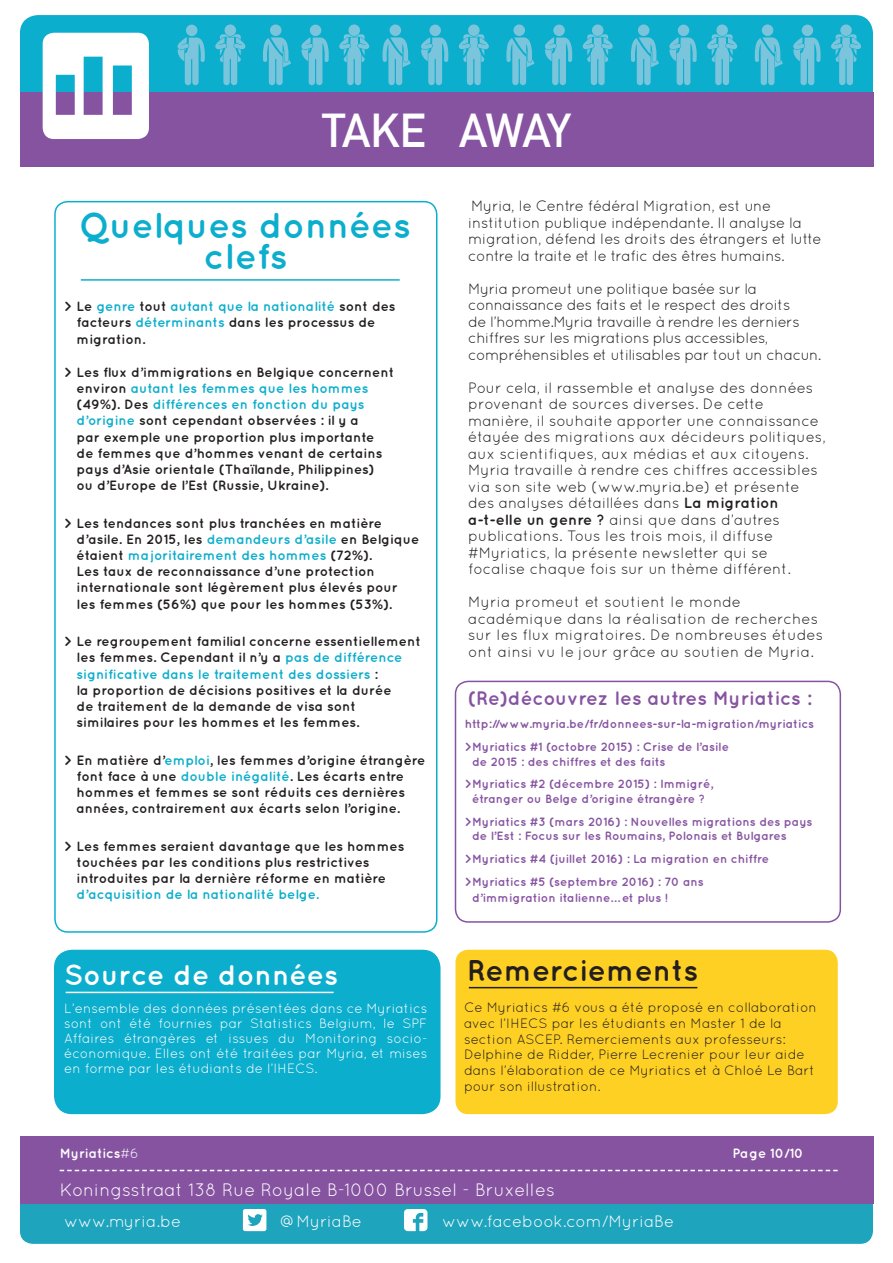
<style>
.page{position:relative;width:893px;height:1263px;background:#fff}
.page>*{position:absolute;margin:0;border:0;box-sizing:border-box;transform-origin:0 0}
.t1{font:700 46.5px "DIN Alternate";letter-spacing:-.04em;color:#fff}
.t2{font:700 36px/31.5px "Quicksand";color:#0caecd;text-align:center}
.t3{font:700 30px "Quicksand";color:#231f20}
.t4{font:700 28.5px "Quicksand";color:#fff}
.t5{font:700 19.5px "Quicksand";color:#8653a1}
.t6{font:18px "Quicksand";color:#fff}
.t7{font:16.5px "Quicksand";color:#fff}
.t8{font:15px/16.5px "Quicksand";letter-spacing:-.005em;color:#231f20}
.t9{font:15px/16.5px "Quicksand";letter-spacing:-.03em;color:#231f20}
.t10{font:13.65px/15.8px "Quicksand";color:#231f20}
.t11{font:700 13.5px/16.2px "Quicksand";color:#231f20}
.t12{font:13.5px/15px "Quicksand";color:#fff;text-align:justify}
.t13{font:700 13.5px "Quicksand";color:#0caecd}
.t14{font:700 13.5px "Quicksand";color:#fff}
.t15{font:700 12px/23px "Quicksand";color:#8653a1}
.s1{color:#0caecd}
.s2{font-weight:700}
.s3{font-weight:400}
</style>
<div class="page">
<div style="left:54px;top:950px;width:387px;height:164px;background:#0caecd;border-radius:18px"></div>
<div style="left:20px;top:15px;width:853px;height:150px;background:#0caecd;border-radius:18px"></div>
<div style="left:20px;top:92px;width:853px;height:74px;background:#8653a1"></div>
<div style="left:840px;top:24px;width:12px;height:12px;background:#7bc5dc;border-radius:50%"></div>
<svg style="left:831px;top:34px;width:30px;height:51px"></svg>
<div style="left:802px;top:25px;width:11px;height:11px;background:#7bc5dc;border-radius:50%"></div>
<svg style="left:793px;top:37px;width:28px;height:48px"></svg>
<svg style="left:755px;top:37px;width:28px;height:48px"></svg>
<div style="left:762px;top:24px;width:11px;height:12px;background:#7bc5dc;border-radius:50%"></div>
<div style="left:348px;top:24px;width:12px;height:12px;background:#7bc5dc;border-radius:50%"></div>
<svg style="left:339px;top:34px;width:30px;height:51px"></svg>
<div style="left:310px;top:25px;width:11px;height:11px;background:#7bc5dc;border-radius:50%"></div>
<svg style="left:301px;top:37px;width:28px;height:48px"></svg>
<svg style="left:263px;top:37px;width:28px;height:48px"></svg>
<div style="left:270px;top:24px;width:11px;height:12px;background:#7bc5dc;border-radius:50%"></div>
<div style="left:592px;top:24px;width:11px;height:12px;background:#7bc5dc;border-radius:50%"></div>
<svg style="left:583px;top:34px;width:30px;height:51px"></svg>
<div style="left:553px;top:25px;width:12px;height:11px;background:#7bc5dc;border-radius:50%"></div>
<svg style="left:545px;top:37px;width:27px;height:48px"></svg>
<svg style="left:506px;top:37px;width:28px;height:48px"></svg>
<div style="left:513px;top:24px;width:12px;height:12px;background:#7bc5dc;border-radius:50%"></div>
<div style="left:716px;top:24px;width:12px;height:12px;background:#7bc5dc;border-radius:50%"></div>
<svg style="left:707px;top:34px;width:30px;height:51px"></svg>
<div style="left:678px;top:25px;width:11px;height:11px;background:#7bc5dc;border-radius:50%"></div>
<svg style="left:669px;top:37px;width:28px;height:48px"></svg>
<svg style="left:631px;top:37px;width:28px;height:48px"></svg>
<div style="left:638px;top:24px;width:11px;height:12px;background:#7bc5dc;border-radius:50%"></div>
<div style="left:225px;top:24px;width:11px;height:12px;background:#7bc5dc;border-radius:50%"></div>
<svg style="left:215px;top:34px;width:30px;height:51px"></svg>
<div style="left:186px;top:25px;width:11px;height:11px;background:#7bc5dc;border-radius:50%"></div>
<svg style="left:177px;top:37px;width:28px;height:48px"></svg>
<div style="left:468px;top:24px;width:12px;height:12px;background:#7bc5dc;border-radius:50%"></div>
<svg style="left:459px;top:34px;width:30px;height:51px"></svg>
<div style="left:429px;top:25px;width:12px;height:11px;background:#7bc5dc;border-radius:50%"></div>
<svg style="left:421px;top:37px;width:27px;height:48px"></svg>
<svg style="left:383px;top:37px;width:28px;height:48px"></svg>
<div style="left:390px;top:24px;width:11px;height:12px;background:#7bc5dc;border-radius:50%"></div>
<svg style="left:43px;top:33px;width:106px;height:106px"></svg>
<div style="left:20px;top:1179px;width:853px;height:65px;background:#1fa4bd;border-radius:13px"></div>
<div style="left:20px;top:1136px;width:853px;height:67px;background:#8653a1"></div>
<svg style="left:404px;top:1209px;width:23px;height:22px"></svg>
<svg style="left:243px;top:1209px;width:23px;height:22px"></svg>
<div style="left:455px;top:681px;width:386px;height:242px;border:2px solid #8653a1;border-radius:13px"></div>
<div style="left:455px;top:950px;width:383px;height:164px;background:#fed023;border-radius:13px"></div>
<div style="left:54px;top:201px;width:383px;height:732px;border:2px solid #0caecd;border-radius:13px"></div>
<hr style="left:81px;top:279px;width:319px;height:2px;background:#0caecd">
<hr style="left:469px;top:987px;width:228px;height:1px;background:#231f20">
<hr style="left:66px;top:992px;width:268px;height:1px;background:#fff">
<svg style="left:60px;top:1170px;width:778px;height:1px"></svg>
<h1 class="t1" style="left:322px;top:95px;width:250px">TAKE AWAY</h1>
<h2 class="t2" style="left:79px;top:208px;width:333px">Quelques données clefs</h2>
<p class="t11" style="left:77px;top:298px;width:320px;text-indent:-12px">&gt; Le <span class="s1">genre</span> tout <span class="s1">autant que la nationalité</span> sont des facteurs <span class="s1">déterminants</span> dans les processus de migration.</p>
<p class="t11" style="left:77px;top:363px;width:319px;text-indent:-12px">&gt; Les flux d’immigrations en Belgique concernent environ <span class="s1">autant les femmes que les hommes </span>(49%). Des <span class="s1">différences en fonction du pays d’origine</span> sont cependant observées : il y a<br>par exemple une proportion plus importante de femmes que d’hommes venant de certains pays d’Asie orientale (Thaïlande, Philippines) ou d’Europe de l’Est (Russie, Ukraine).</p>
<p class="t11" style="left:77px;top:514px;width:344px;text-indent:-12px">&gt; Les tendances sont plus tranchées en matière d’asile. En 2015, les <span class="s1">demandeurs d’asile</span> en Belgique étaient <span class="s1">majoritairement des hommes</span> (72%).<br>Les taux de reconnaissance d’une protection internationale sont légèrement plus élevés pour les femmes (56%) que pour les hommes (53%).</p>
<p class="t11" style="left:77px;top:633px;width:346px;text-indent:-12px">&gt; Le regroupement familial concerne essentiellement les femmes. Cependant il n’y a <span class="s1">pas de différence significative dans le traitement des dossiers</span> :<br>la proportion de décisions positives et la durée<br>de traitement de la demande de visa sont similaires pour les hommes et les femmes.</p>
<p class="t11" style="left:77px;top:751px;width:350px;text-indent:-12px">&gt; En matière d’<span class="s1">emploi</span>, les femmes d’origine étrangère font face à une <span class="s1">double inégalité</span>. Les écarts entre hommes et femmes se sont réduits ces dernières années, contrairement aux écarts selon l’origine.</p>
<p class="t11" style="left:77px;top:837px;width:329px;text-indent:-12px">&gt; Les femmes seraient davantage que les hommes touchées par les conditions plus restrictives introduites par la dernière réforme en matière</p>
<p class="t13" style="left:77px;top:886px;width:244px">d’acquisition de la nationalité belge.</p>
<h3 class="t4" style="left:64px;top:958px;width:275px">Source de données</h3>
<p class="t12" style="left:64px;top:1000px;width:365px">L’ensemble des données présentées dans ce Myriatics sont ont été fournies par Statistics Belgium, le SPF Affaires étrangères et issues du Monitoring socio&shy;économique. Elles ont été traitées par Myria, et mises en forme par les étudiants de l’IHECS.</p>
<p class="t8" style="left:468px;top:198px;width:355px">Myria, le Centre fédéral Migration, est une institution publique indépendante. Il analyse la migration, défend les droits des étrangers et lutte contre la traite et le trafic des êtres humains.</p>
<p class="t9" style="left:468px;top:280px;width:355px">Myria promeut une politique basée sur la connaissance des faits et le respect des droits<br>de l’homme.Myria travaille à rendre les derniers chiffres sur les migrations plus accessibles, compréhensibles et utilisables par tout un chacun.</p>
<p class="t8" style="left:468px;top:379px;width:359px">Pour cela, il rassemble et analyse des données provenant de sources diverses. De cette manière, il souhaite apporter une connaissance étayée des migrations aux décideurs politiques, aux scientifiques, aux médias et aux citoyens.<br>Myria travaille à rendre ces chiffres accessibles via son site web (www.myria.be) et présente des analyses détaillées dans <span class="s2">La migration a-t-elle un genre ?</span> ainsi que dans d’autres publications. Tous les trois mois, il diffuse #Myriatics, la présente newsletter qui se focalise chaque fois sur un thème différent.</p>
<p class="t8" style="left:468px;top:594px;width:357px">Myria promeut et soutient le monde académique dans la réalisation de recherches sur les flux migratoires. De nombreuses études ont ainsi vu le jour grâce au soutien de Myria.</p>
<h3 class="t5" style="left:468px;top:687px;width:345px">(Re)découvrez les autres Myriatics :</h3>
<p class="t15" style="left:465px;top:712px;width:351px">http://www.myria.be/fr/donnees-sur-la-migration/myriatics &gt;Myriatics #1 (octobre 2015) : Crise de l’asile</p>
<p class="t15" style="left:465px;top:749px;width:250px;text-indent:7px">de 2015 : des chiffres et des faits &gt;Myriatics #2 (décembre 2015) : Immigré,</p>
<p class="t15" style="left:465px;top:787px;width:349px;text-indent:7px">étranger ou Belge d’origine étrangère ?<br>&gt;Myriatics #3 (mars 2016) : Nouvelles migrations des pays</p>
<p class="t15" style="left:465px;top:824px;width:323px;text-indent:7px">de l’Est : Focus sur les Roumains, Polonais et Bulgares &gt;Myriatics #4 (juillet 2016) : La migration en chiffre &gt;Myriatics #5 (septembre 2016) : 70 ans</p>
<p class="t15" style="left:472px;top:886px;width:197px">d’immigration italienne… et plus !</p>
<h3 class="t3" style="left:467px;top:952px;width:233px">Remerciements</h3>
<p class="t10" style="left:464px;top:999px;width:354px">Ce Myriatics #6 vous a été proposé en collaboration avec l’IHECS par les étudiants en Master 1 de la section ASCEP. Remerciements aux professeurs:<br>Delphine de Ridder, Pierre Lecrenier pour leur aide dans l’élaboration de ce Myriatics et à Chloé Le Bart pour son illustration.</p>
<p class="t14" style="left:60px;top:1145px;width:81px">Myriatics<span class="s3">#6</span></p>
<p class="t14" style="left:732px;top:1145px;width:73px">Page 10/10</p>
<h3 class="t6" style="left:60px;top:1179px;width:497px">Koningsstraat 138 Rue Royale B-1000 Brussel - Bruxelles</h3>
<p class="t7" style="left:64px;top:1211px;width:118px">www.myria.be</p>
<p class="t7" style="left:280px;top:1211px;width:83px">@MyriaBe</p>
<p class="t7" style="left:442px;top:1211px;width:233px">www.facebook.com/MyriaBe</p>
</div>
